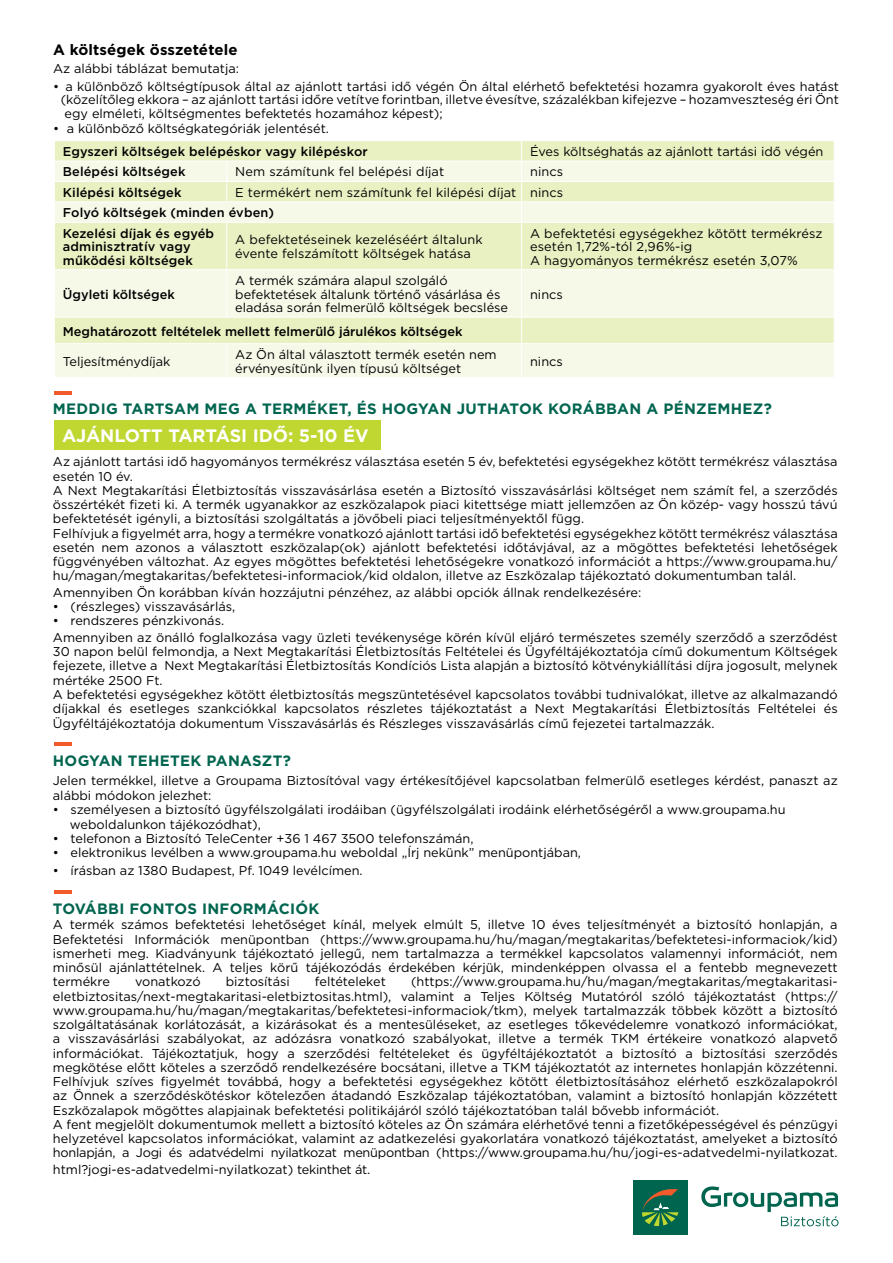
<style>
.page{position:relative;width:893px;height:1263px;background:#fff}
.page>*{position:absolute;margin:0;border:0;box-sizing:border-box;transform-origin:0 0}
.t1{font:700 18px "Gotham";color:#fff}
.t2{font:700 15px "Gotham";letter-spacing:.02em;color:#00654f}
.t3{font:700 15px "Gotham";letter-spacing:.01em;color:#000}
.t4{font:12.75px/14.2px "Gotham";color:#000}
.t5{font:500 12.75px/20.4px "Gotham";letter-spacing:.01em;color:#000}
</style>
<div class="page">
<div style="left:633px;top:1180px;width:55px;height:55px;background:#00654e"></div>
<svg style="left:642px;top:1189px;width:36px;height:37px"></svg>
<svg style="left:701px;top:1186px;width:137px;height:40px"></svg>
<hr style="left:54px;top:391px;width:18px;height:4px;background:#f15a2a">
<hr style="left:54px;top:742px;width:18px;height:4px;background:#f15a2a">
<hr style="left:54px;top:890px;width:18px;height:3px;background:#f15a2a">
<svg style="left:55px;top:141px;width:779px;height:20px;background:#e9f0c3"></svg>
<svg style="left:55px;top:162px;width:779px;height:215px;background:#f0f5d7"></svg>
<hr style="left:54px;top:181px;width:173px;height:1px;background:#fff">
<hr style="left:227px;top:181px;width:295px;height:1px;background:#fff">
<svg style="left:226px;top:162px;width:1px;height:40px"></svg>
<hr style="left:522px;top:181px;width:312px;height:1px;background:#fff">
<hr style="left:54px;top:202px;width:173px;height:1px;background:#fff">
<hr style="left:227px;top:202px;width:295px;height:1px;background:#fff">
<hr style="left:522px;top:202px;width:312px;height:1px;background:#fff">
<svg style="left:521px;top:141px;width:1px;height:81px"></svg>
<hr style="left:54px;top:222px;width:173px;height:1px;background:#fff">
<hr style="left:54px;top:269px;width:173px;height:1px;background:#fff">
<hr style="left:54px;top:317px;width:173px;height:1px;background:#fff">
<hr style="left:54px;top:343px;width:173px;height:1px;background:#fff">
<hr style="left:227px;top:222px;width:295px;height:1px;background:#fff">
<hr style="left:226px;top:223px;width:1px;height:46px;background:#fff">
<hr style="left:522px;top:222px;width:312px;height:1px;background:#fff">
<hr style="left:521px;top:223px;width:1px;height:46px;background:#fff">
<hr style="left:227px;top:269px;width:295px;height:1px;background:#fff">
<hr style="left:226px;top:270px;width:1px;height:47px;background:#fff">
<hr style="left:522px;top:269px;width:312px;height:1px;background:#fff">
<hr style="left:521px;top:270px;width:1px;height:47px;background:#fff">
<hr style="left:227px;top:317px;width:295px;height:1px;background:#fff">
<hr style="left:522px;top:317px;width:312px;height:1px;background:#fff">
<svg style="left:521px;top:317px;width:1px;height:26px"></svg>
<hr style="left:227px;top:343px;width:295px;height:1px;background:#fff">
<hr style="left:226px;top:344px;width:1px;height:33px;background:#fff">
<hr style="left:522px;top:343px;width:312px;height:1px;background:#fff">
<hr style="left:521px;top:344px;width:1px;height:33px;background:#fff">
<div style="left:54px;top:420px;width:327px;height:29px;background:#bfd730"></div>
<p class="t3" style="left:53px;top:39px;width:186px">A költségek összetétele</p>
<p class="t4" style="left:53px;top:61px;width:187px">Az alábbi táblázat bemutatja:</p>
<p class="t4" style="left:53px;top:79px;width:787px">• a különböző költségtípusok által az ajánlott tartási idő végén Ön által elérhető befektetési hozamra gyakorolt éves hatást</p>
<p class="t4" style="left:61px;top:92px;width:780px">(közelítőleg ekkora – az ajánlott tartási időre vetítve forintban, illetve évesítve, százalékban kifejezve – hozamveszteség éri Önt</p>
<p class="t4" style="left:65px;top:106px;width:380px">egy elméleti, költségmentes befektetés hozamához képest);</p>
<p class="t4" style="left:53px;top:121px;width:277px">• a különböző költségkategóriák jelentését.</p>
<p class="t5" style="left:63px;top:141px;width:306px">Egyszeri költségek belépéskor vagy kilépéskor</p>
<p class="t4" style="left:530px;top:144px;width:295px">Éves költséghatás az ajánlott tartási idő végén</p>
<p class="t5" style="left:63px;top:162px;width:124px">Belépési költségek</p>
<p class="t4" style="left:235px;top:164px;width:210px">Nem számítunk fel belépési díjat</p>
<p class="t4" style="left:530px;top:164px;width:35px">nincs</p>
<p class="t5" style="left:63px;top:182px;width:120px">Kilépési költségek</p>
<p class="t4" style="left:235px;top:185px;width:330px">E termékért nem számítunk fel kilépési díjat nincs</p>
<p class="t5" style="left:63px;top:202px;width:213px">Folyó költségek (minden évben)<br>Kezelési díjak és egyéb</p>
<p class="t5" style="left:63px;top:240px;width:131px;line-height:13.5px">adminisztratív vagy működési költségek</p>
<p class="t4" style="left:235px;top:233px;width:249px;line-height:13.5px">A befektetéseinek kezeléséért általunk évente felszámított költségek hatása</p>
<p class="t4" style="left:530px;top:226px;width:294px;line-height:13.5px">A befektetési egységekhez kötött termékrész esetén 1,72%-tól 2,96%-ig<br>A hagyományos termékrész esetén 3,07%</p>
<p class="t5" style="left:63px;top:284px;width:113px">Ügyleti költségek</p>
<p class="t4" style="left:235px;top:273px;width:274px;line-height:13.5px">A termék számára alapul szolgáló befektetések általunk történő vásárlása és eladása során felmerülő költségek becslése</p>
<p class="t4" style="left:530px;top:287px;width:34px">nincs</p>
<p class="t5" style="left:63px;top:321px;width:401px">Meghatározott feltételek mellett felmerülő járulékos költségek</p>
<p class="t4" style="left:63px;top:354px;width:109px">Teljesítménydíjak</p>
<p class="t4" style="left:235px;top:347px;width:263px;line-height:13.5px">Az Ön által választott termék esetén nem érvényesítünk ilyen típusú költséget</p>
<p class="t4" style="left:530px;top:354px;width:34px">nincs</p>
<p class="t2" style="left:53px;top:399px;width:720px">MEDDIG TARTSAM MEG A TERMÉKET, ÉS HOGYAN JUTHATOK KORÁBBAN A PÉNZEMHEZ?</p>
<h1 class="t1" style="left:62px;top:424px;width:308px">AJÁNLOTT TARTÁSI IDŐ: 5-10 ÉV</h1>
<p class="t4" style="left:53px;top:454px;width:786px">Az ajánlott tartási idő hagyományos termékrész választása esetén 5 év, befektetési egységekhez kötött termékrész választása esetén 10 év.<br>A Next Megtakarítási Életbiztosítás visszavásárlása esetén a Biztosító visszavásárlási költséget nem számít fel, a szerződés összértékét fizeti ki. A termék ugyanakkor az eszközalapok piaci kitettsége miatt jellemzően az Ön közép- vagy hosszú távú befektetését igényli, a biztosítási szolgáltatás a jövőbeli piaci teljesítményektől függ.<br>Felhívjuk a figyelmét arra, hogy a termékre vonatkozó ajánlott tartási idő befektetési egységekhez kötött termékrész választása esetén nem azonos a választott eszközalap(ok) ajánlott befektetési időtávjával, az a mögöttes befektetési lehetőségek függvényében változhat. Az egyes mögöttes befektetési lehetőségekre vonatkozó információt a https://www.groupama.hu/ hu/magan/megtakaritas/befektetesi-informaciok/kid oldalon, illetve az Eszközalap tájékoztató dokumentumban talál.</p>
<p class="t4" style="left:53px;top:585px;width:590px">Amennyiben Ön korábban kíván hozzájutni pénzéhez, az alábbi opciók állnak rendelkezésére:</p>
<p class="t4" style="left:53px;top:599px;width:184px">• (részleges) visszavásárlás,</p>
<p class="t4" style="left:53px;top:612px;width:786px;line-height:16.5px">• rendszeres pénzkivonás.<br>Amennyiben az önálló foglalkozása vagy üzleti tevékenysége körén kívül eljáró természetes személy szerződő a szerződést</p>
<p class="t4" style="left:53px;top:644px;width:786px">30 napon belül felmondja, a Next Megtakarítási Életbiztosítás Feltételei és Ügyféltájékoztatója című dokumentum Költségek fejezete, illetve a Next Megtakarítási Életbiztosítás Kondíciós Lista alapján a biztosító kötvénykiállítási díjra jogosult, melynek mértéke 2500 Ft.<br>A befektetési egységekhez kötött életbiztosítás megszüntetésével kapcsolatos további tudnivalókat, illetve az alkalmazandó díjakkal és esetleges szankciókkal kapcsolatos részletes tájékoztatást a Next Megtakarítási Életbiztosítás Feltételei és Ügyféltájékoztatója dokumentum Visszavásárlás és Részleges visszavásárlás című fejezetei tartalmazzák.</p>
<p class="t2" style="left:53px;top:750px;width:240px">HOGYAN TEHETEK PANASZT?</p>
<p class="t4" style="left:53px;top:773px;width:786px;line-height:15px">Jelen termékkel, illetve a Groupama Biztosítóval vagy értékesítőjével kapcsolatban felmerülő esetleges kérdést, panaszt az alábbi módokon jelezhet:</p>
<p class="t4" style="left:70px;top:802px;width:717px;text-indent:-17px">• személyesen a biztosító ügyfélszolgálati irodáiban (ügyfélszolgálati irodáink elérhetőségéről a www.groupama.hu weboldalunkon tájékozódhat),</p>
<p class="t4" style="left:53px;top:831px;width:422px">• telefonon a Biztosító TeleCenter +36 1 467 3500 telefonszámán,</p>
<p class="t4" style="left:53px;top:845px;width:530px">• elektronikus levélben a www.groupama.hu weboldal „Írj nekünk” menüpontjában,</p>
<p class="t4" style="left:53px;top:863px;width:311px">• írásban az 1380 Budapest, Pf. 1049 levélcímen.</p>
<p class="t2" style="left:53px;top:898px;width:268px">TOVÁBBI FONTOS INFORMÁCIÓK</p>
<p class="t4" style="left:53px;top:916px;width:786px;text-align:justify">A termék számos befektetési lehetőséget kínál, melyek elmúlt 5, illetve 10 éves teljesítményét a biztosító honlapján, a Befektetési Információk menüpontban (https://www.groupama.hu/hu/magan/megtakaritas/befektetesi-informaciok/kid) ismerheti meg. Kiadványunk tájékoztató jellegű, nem tartalmazza a termékkel kapcsolatos valamennyi információt, nem minősül ajánlattételnek. A teljes körű tájékozódás érdekében kérjük, mindenképpen olvassa el a fentebb megnevezett termékre</p>
<p class="t4" style="left:53px;top:974px;width:786px;text-indent:358px">(https://www.groupama.hu/hu/magan/megtakaritas/megtakaritasi&shy;eletbiztositas/next-megtakaritasi-eletbiztositas.html), valamint a Teljes Költség Mutatóról szóló tájékoztatást (https:// www.groupama.hu/hu/magan/megtakaritas/befektetesi-informaciok/tkm), melyek tartalmazzák többek között a biztosító szolgáltatásának korlátozását, a kizárásokat és a mentesüléseket, az esetleges tőkevédelemre vonatkozó információkat, a visszavásárlási szabályokat, az adózásra vonatkozó szabályokat, illetve a termék TKM értékeire vonatkozó alapvető információkat. Tájékoztatjuk, hogy a szerződési feltételeket és ügyféltájékoztatót a biztosító a biztosítási szerződés megkötése előtt köteles a szerződő rendelkezésére bocsátani, illetve a TKM tájékoztatót az internetes honlapján közzétenni.<br>Felhívjuk szíves figyelmét továbbá, hogy a befektetési egységekhez kötött életbiztosításához elérhető eszközalapokról az Önnek a szerződéskötéskor kötelezően átadandó Eszközalap tájékoztatóban, valamint a biztosító honlapján közzétett Eszközalapok mögöttes alapjainak befektetési politikájáról szóló tájékoztatóban talál bővebb információt.<br>A fent megjelölt dokumentumok mellett a biztosító köteles az Ön számára elérhetővé tenni a fizetőképességével és pénzügyi helyzetével kapcsolatos információkat, valamint az adatkezelési gyakorlatára vonatkozó tájékoztatást, amelyeket a biztosító honlapján, a Jogi és adatvédelmi nyilatkozat menüpontban (https://www.groupama.hu/hu/jogi-es-adatvedelmi-nyilatkozat.</p>
<p class="t4" style="left:53px;top:1162px;width:319px">html?jogi-es-adatvedelmi-nyilatkozat) tekinthet át.</p>
<p class="t4" style="left:135px;top:974px;width:67px">vonatkozó</p>
<p class="t4" style="left:226px;top:974px;width:66px">biztosítási</p>
<p class="t4" style="left:315px;top:974px;width:73px">feltételeket</p>
</div>
